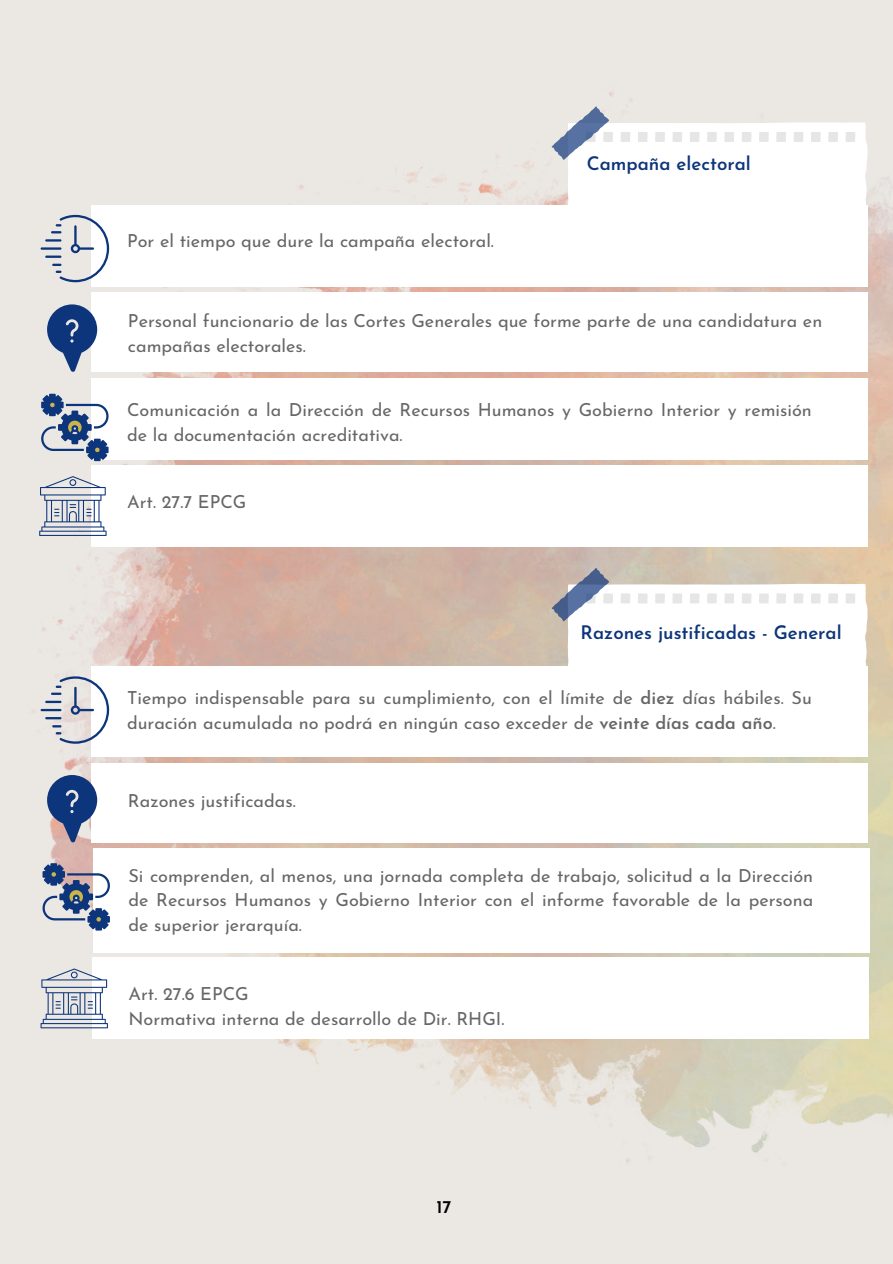
<style>
.page{position:relative;width:893px;height:1264px;background:#fff}
.page>*{position:absolute;margin:0;border:0;box-sizing:border-box;transform-origin:0 0}
.t1{font:600 18.6px "Josefin Sans";color:#0d357b}
.t2{font:18px/24.8px "Josefin Sans";color:#666}
.t3{font:600 18px "Josefin Sans";color:#000}
.s1{font-weight:600}
</style>
<div class="page">
<img style="left:0;top:0;width:892px;height:1263px">
<svg style="left:551px;top:106px;width:316px;height:99px"></svg>
<div style="left:91px;top:205px;width:776px;height:81px;background:#fff"></div>
<hr style="left:41px;top:247px;width:20px;height:3px;background:#0d357b">
<svg style="left:45px;top:215px;width:64px;height:67px"></svg>
<div style="left:91px;top:292px;width:776px;height:80px;background:#fff"></div>
<svg style="left:47px;top:304px;width:50px;height:68px;background:#657ca6"></svg>
<div style="left:91px;top:378px;width:776px;height:82px;background:#fff"></div>
<svg style="left:41px;top:394px;width:67px;height:67px;background:#99a6bc"></svg>
<div style="left:91px;top:465px;width:776px;height:81px;background:#fff"></div>
<svg style="left:39px;top:476px;width:68px;height:59px"></svg>
<div style="left:580px;top:154px;width:271px;height:103px;background:#fff"></div>
<svg style="left:551px;top:568px;width:316px;height:99px"></svg>
<div style="left:91px;top:667px;width:776px;height:90px;background:#fff"></div>
<hr style="left:41px;top:709px;width:20px;height:2px;background:#0d357b">
<svg style="left:45px;top:676px;width:64px;height:67px"></svg>
<div style="left:91px;top:763px;width:776px;height:79px;background:#fff"></div>
<svg style="left:47px;top:775px;width:50px;height:67px;background:#61739c"></svg>
<div style="left:580px;top:615px;width:271px;height:103px;background:#fff"></div>
<div style="left:93px;top:848px;width:776px;height:104px;background:#fff"></div>
<svg style="left:43px;top:863px;width:67px;height:67px"></svg>
<div style="left:93px;top:957px;width:776px;height:81px;background:#fff"></div>
<svg style="left:41px;top:968px;width:67px;height:60px"></svg>
<p class="t2" style="left:127px;top:226px;width:368px">Por el tiempo que dure la campaña electoral.</p>
<p class="t1" style="left:586px;top:147px;width:166px">Campaña electoral</p>
<p class="t2" style="left:128px;top:306px;width:695px">Personal funcionario de las Cortes Generales que forme parte de una candidatura en campañas electorales.</p>
<p class="t2" style="left:127px;top:395px;width:686px">Comunicación a la Dirección de Recursos Humanos y Gobierno Interior y remisión de la documentación acreditativa.</p>
<p class="t2" style="left:127px;top:487px;width:121px">Art. 27.7 EPCG</p>
<p class="t1" style="left:580px;top:617px;width:262px">Razones justificadas - General</p>
<p class="t2" style="left:127px;top:683px;width:686px">Tiempo indispensable para su cumplimiento, con el límite de <span class="s1">diez</span> días hábiles. Su duración acumulada no podrá en ningún caso exceder de <span class="s1">veinte días cada año</span>.</p>
<p class="t2" style="left:128px;top:786px;width:169px">Razones justificadas.</p>
<p class="t2" style="left:128px;top:860px;width:686px;text-align:justify">Si comprenden, al menos, una jornada completa de trabajo, solicitud a la Dirección de Recursos Humanos y Gobierno Interior con el informe favorable de la persona de superior jerarquía.</p>
<p class="t2" style="left:128px;top:979px;width:377px">Art. 27.6 EPCG<br>Normativa interna de desarrollo de Dir. RHGI.</p>
<p class="t3" style="left:436px;top:1191px;width:16px">17</p>
</div>
